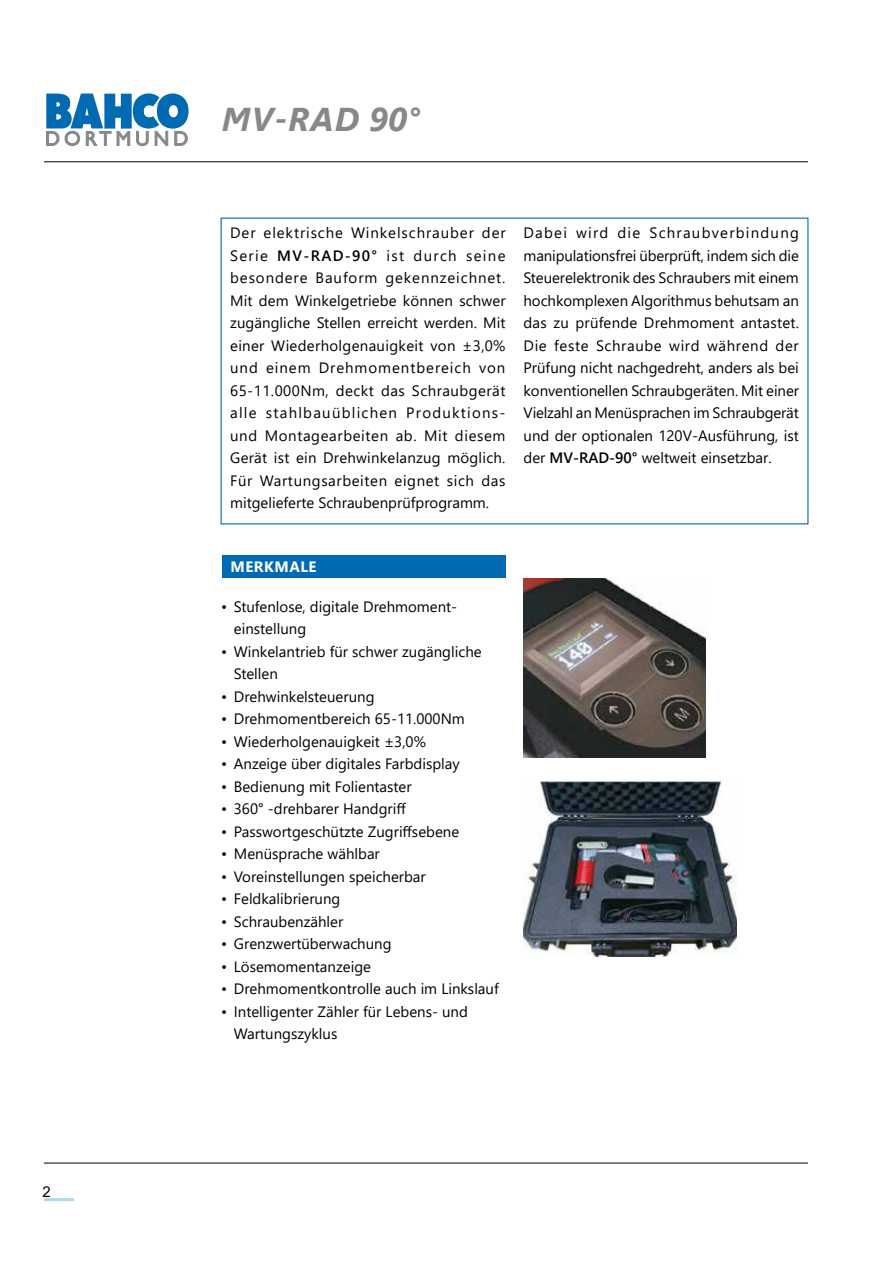
<style>
.page{position:relative;width:893px;height:1263px;background:#fff}
.page>*{position:absolute;margin:0;border:0;box-sizing:border-box;transform-origin:0 0}
.t1{font:italic 700 33px "Segoe UI";letter-spacing:.035em;color:#87888a}
.t2{font:15px/22.5px "Segoe UI";color:#000}
.t3{font:700 15px "Segoe UI";letter-spacing:.035em;color:#fff}
.t4{font:15px "Arial";color:#000}
.s1{font-weight:600}
</style>
<div class="page">
<hr style="left:44px;top:162px;width:764px;height:1px;background:#000">
<hr style="left:44px;top:1198px;width:30px;height:3px;background:#add7ed">
<hr style="left:44px;top:1163px;width:764px;height:1px;background:#000">
<svg style="left:46px;top:93px;width:143px;height:54px"></svg>
<div style="left:222px;top:556px;width:283px;height:22px;background:#006ab3"></div>
<img style="left:524px;top:578px;width:181px;height:180px">
<img style="left:524px;top:782px;width:212px;height:174px">
<p class="t4" style="left:42px;top:1181px;width:10px">2</p>
<h1 class="t1" style="left:222px;top:89px;width:200px">MV-RAD 90°</h1>
<p class="t2" style="left:230px;top:220px;width:277px;text-align:justify">Der elektrische Winkelschrauber der Serie <span class="s1">MV-RAD-90°</span> ist durch seine besondere Bauform gekennzeichnet.<br>Mit dem Winkelgetriebe können schwer zugängliche Stellen erreicht werden. Mit einer Wiederholgenauigkeit von ±3,0% und einem Drehmomentbereich von 65-11.000Nm, deckt das Schraubgerät alle stahlbauüblichen Produktions&shy;und Montagearbeiten ab. Mit diesem Gerät ist ein Drehwinkelanzug möglich.<br>Für Wartungsarbeiten eignet sich das mitgelieferte Schraubenprüfprogramm.</p>
<p class="t2" style="left:523px;top:220px;width:277px;text-align:justify">Dabei wird die Schraubverbindung manipulationsfrei überprüft, indem sich die Steuerelektronik des Schraubers mit einem hochkomplexen Algorithmus behutsam an das zu prüfende Drehmoment antastet.<br>Die feste Schraube wird während der Prüfung nicht nachgedreht, anders als bei konventionellen Schraubgeräten. Mit einer Vielzahl an Menüsprachen im Schraubgerät und der optionalen 120V-Ausführung, ist der <span class="s1">MV-RAD-90°</span> weltweit einsetzbar.</p>
<p class="t3" style="left:230px;top:553px;width:88px">MERKMALE</p>
<p class="t2" style="left:234px;top:594px;width:225px;text-indent:-13px">• Stufenlose, digitale Drehmoment&shy;einstellung</p>
<p class="t2" style="left:234px;top:639px;width:249px;text-indent:-13px">• Winkelantrieb für schwer zugängliche<br>Stellen</p>
<p class="t2" style="left:221px;top:684px;width:155px">• Drehwinkelsteuerung</p>
<p class="t2" style="left:221px;top:706px;width:245px">• Drehmomentbereich 65-11.000Nm</p>
<p class="t2" style="left:221px;top:729px;width:206px">• Wiederholgenauigkeit ±3,0%</p>
<p class="t2" style="left:221px;top:751px;width:240px">• Anzeige über digitales Farbdisplay</p>
<p class="t2" style="left:221px;top:774px;width:192px">• Bedienung mit Folientaster</p>
<p class="t2" style="left:221px;top:796px;width:186px">• 360° -drehbarer Handgriff</p>
<p class="t2" style="left:221px;top:819px;width:240px">• Passwortgeschützte Zugriffsebene</p>
<p class="t2" style="left:221px;top:841px;width:160px">• Menüsprache wählbar</p>
<p class="t2" style="left:221px;top:864px;width:206px">• Voreinstellungen speicherbar</p>
<p class="t2" style="left:221px;top:886px;width:121px">• Feldkalibrierung</p>
<p class="t2" style="left:221px;top:909px;width:124px">• Schraubenzähler</p>
<p class="t2" style="left:221px;top:931px;width:172px">• Grenzwertüberwachung</p>
<p class="t2" style="left:221px;top:954px;width:151px">• Lösemomentanzeige</p>
<p class="t2" style="left:221px;top:976px;width:279px">• Drehmomentkontrolle auch im Linkslauf</p>
<p class="t2" style="left:234px;top:999px;width:236px;text-indent:-13px">• Intelligenter Zähler für Lebens- und<br>Wartungszyklus</p>
</div>
